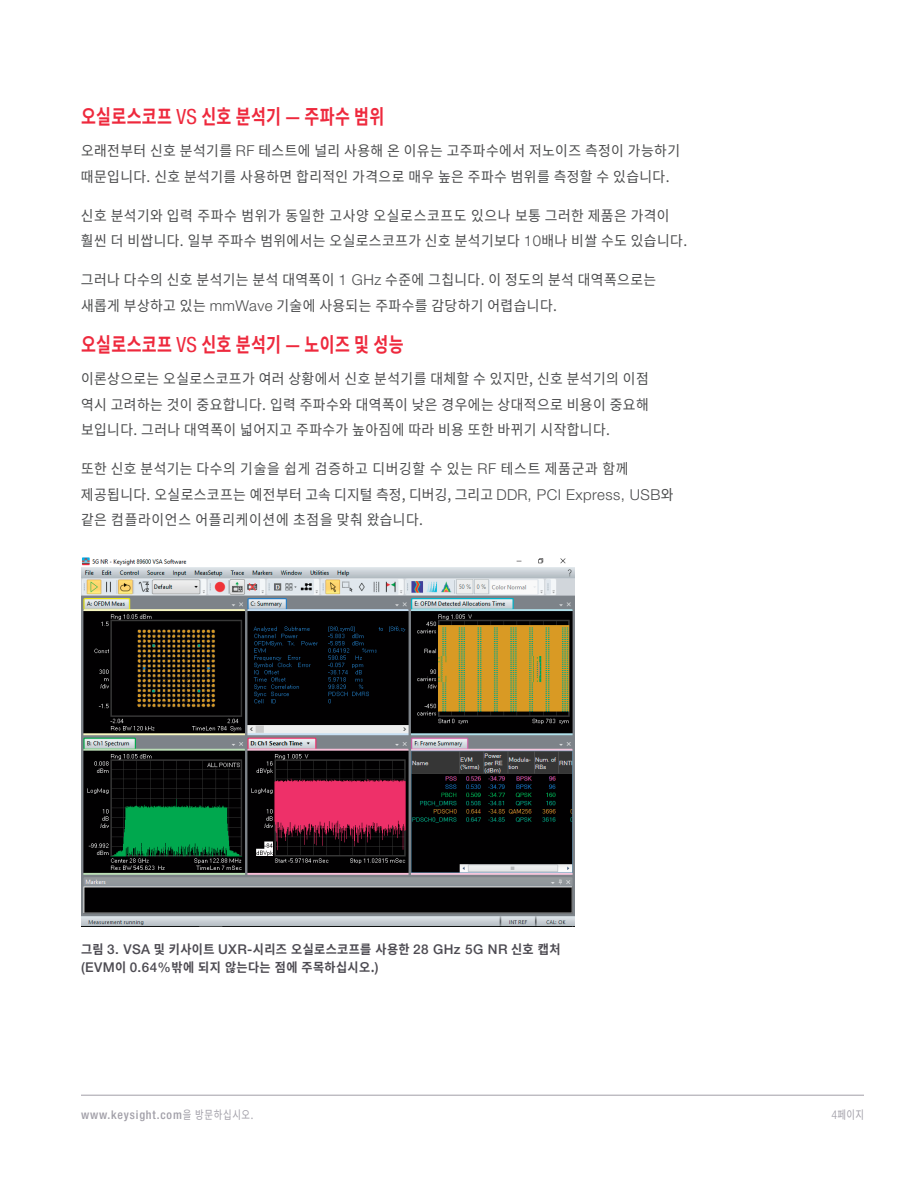
<style>
.page{position:relative;width:918px;height:1188px;background:#fff}
.page>*{position:absolute;margin:0;border:0;box-sizing:border-box;transform-origin:0 0}
.t1{font:700 20.25px "Noto Sans CJ Kkr";letter-spacing:.02em;color:#ee293d;scale:.8 1}
.t2{font:14.55px/25.5px "Noto Sans CJ Kkr";letter-spacing:.03em;color:#4b4c4d;scale:.95 1}
.t3{font:700 12.75px/18px "Noto Sans CJ Kkr";letter-spacing:.03em;color:#4d4b52;scale:.95 1}
.t4{font:500 condensed 12px "Helvetica Neue LT Std";letter-spacing:.07em;color:#a19fa8}
.t5{font:11.7px "Noto Sans CJ Kkr";color:#a19fa8;scale:.8 1}
.s1{font-family:"Helvetica Neue LT Std";font-weight:400;font-stretch:condensed;font-size:21px}
.s2{font-family:"Helvetica Neue LT Std";font-weight:300;font-size:15px}
.s3{font-family:"Helvetica Neue LT Std";font-weight:500;font-size:13.5px}
.s4{font-family:"Noto Sans CJ Kkr";font-weight:400;font-stretch:normal;font-size:11.7px}
.s5{font-family:"Helvetica Neue LT Std";font-weight:300;font-stretch:condensed;font-size:12px}
</style>
<div class="page">
<hr style="left:81px;top:1095px;width:783px;height:1px;background:#a19fa8">
<img style="left:81px;top:557px;width:493px;height:370px">
<h1 class="t1" style="left:81px;top:105px;width:381px">오실로스코프 <span class="s1">VS</span> 신호 분석기 — 주파수 범위</h1>
<p class="t2" style="left:81px;top:139px;width:632px">오래전부터 신호 분석기를 <span class="s2">RF</span> 테스트에 널리 사용해 온 이유는 고주파수에서 저노이즈 측정이 가능하기 때문입니다. 신호 분석기를 사용하면 합리적인 가격으로 매우 높은 주파수 범위를 측정할 수 있습니다.</p>
<p class="t2" style="left:81px;top:203px;width:640px">신호 분석기와 입력 주파수 범위가 동일한 고사양 오실로스코프도 있으나 보통 그러한 제품은 가격이 훨씬 더 비쌉니다. 일부 주파수 범위에서는 오실로스코프가 신호 분석기보다 <span class="s2">10</span>배나 비쌀 수도 있습니다.</p>
<p class="t2" style="left:81px;top:268px;width:607px">그러나 다수의 신호 분석기는 분석 대역폭이 <span class="s2">1 GHz</span> 수준에 그칩니다. 이 정도의 분석 대역폭으로는 새롭게 부상하고 있는 <span class="s2">mmWave</span> 기술에 사용되는 주파수를 감당하기 어렵습니다.</p>
<h1 class="t1" style="left:81px;top:333px;width:405px">오실로스코프 <span class="s1">VS</span> 신호 분석기 — 노이즈 및 성능</h1>
<p class="t2" style="left:81px;top:367px;width:599px;text-align:justify">이론상으로는 오실로스코프가 여러 상황에서 신호 분석기를 대체할 수 있지만, 신호 분석기의 이점 역시 고려하는 것이 중요합니다. 입력 주파수와 대역폭이 낮은 경우에는 상대적으로 비용이 중요해 보입니다. 그러나 대역폭이 넓어지고 주파수가 높아짐에 따라 비용 또한 바뀌기 시작합니다.</p>
<p class="t2" style="left:81px;top:457px;width:625px">또한 신호 분석기는 다수의 기술을 쉽게 검증하고 디버깅할 수 있는 <span class="s2">RF</span> 테스트 제품군과 함께 제공됩니다. 오실로스코프는 예전부터 고속 디지털 측정, 디버깅, 그리고 <span class="s2">DDR, PCI Express, USB</span>와 같은 컴플라이언스 어플리케이션에 초점을 맞춰 왔습니다.</p>
<p class="t3" style="left:81px;top:941px;width:506px">그림 <span class="s3">3. VSA</span> 및 키사이트 <span class="s3">UXR-</span>시리즈 오실로스코프를 사용한 <span class="s3">28 GHz 5G NR</span> 신호 캡처 <span class="s3">(EVM</span>이 <span class="s3">0.64%</span>밖에 되지 않는다는 점에 주목하십시오.<span class="s3">)</span></p>
<p class="t4" style="left:81px;top:1107px;width:174px">www.keysight.com<span class="s4">을 방문하십시오.</span></p>
<p class="t5" style="left:831px;top:1108px;width:42px"><span class="s5">4</span>페이지</p>
</div>
